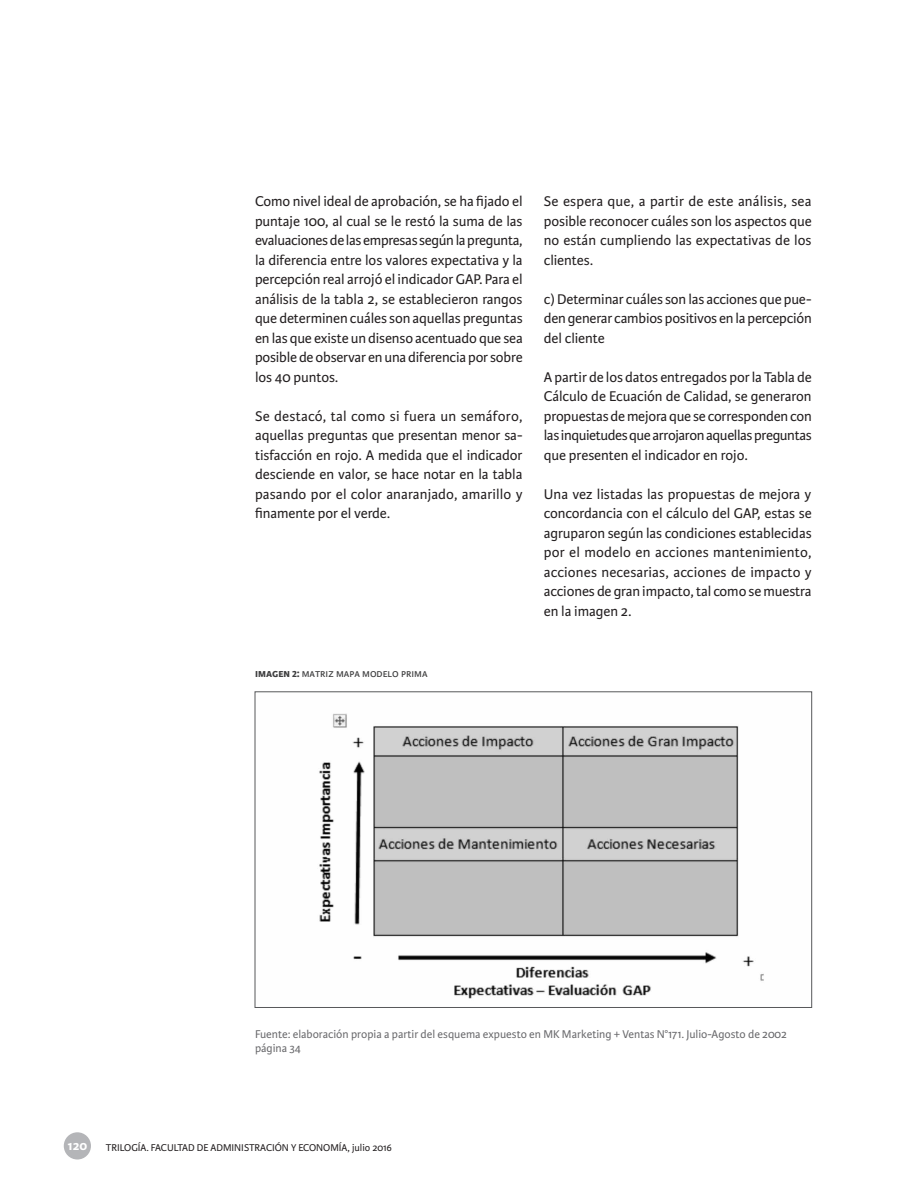
<style>
.page{position:relative;width:918px;height:1188px;background:#fff}
.page>*{position:absolute;margin:0;border:0;box-sizing:border-box;transform-origin:0 0}
.t1{font:15px/19.5px "Karmina Sans";letter-spacing:-.005em;color:#231f20;text-align:justify}
.t2{font:700 13.5px "Karmina Sans";color:#fff}
.t3{font:12px/13.5px "Karmina Sans";color:#69696c}
.t4{font:12px "Karmina Sans";color:#3e3e3f}
.t5{font:10.5px "Karmina Sans";color:#231f20}
.s1{font-weight:700}
</style>
<div class="page">
<div style="left:64px;top:1132px;width:27px;height:28px;background:#b4b5b8;border-radius:50%"></div>
<img style="left:319px;top:713px;width:445px;height:286px">
<p class="t1" style="left:255px;top:192px;width:269px">Como nivel ideal de aprobación, se ha fijado el puntaje 100, al cual se le restó la suma de las evaluaciones de las empresas según la pregunta, la diferencia entre los valores expectativa y la percepción real arrojó el indicador GAP. Para el análisis de la tabla 2, se establecieron rangos que determinen cuáles son aquellas preguntas en las que existe un disenso acentuado que sea posible de observar en una diferencia por sobre los 40 puntos.</p>
<p class="t1" style="left:255px;top:406px;width:269px">Se destacó, tal como si fuera un semáforo, aquellas preguntas que presentan menor sa&shy;tisfacción en rojo. A medida que el indicador desciende en valor, se hace notar en la tabla pasando por el color anaranjado, amarillo y finamente por el verde.</p>
<p class="t4" style="left:255px;top:666px;width:174px"><span class="s1">imagen 2:</span> matriz mapa modelo prima</p>
<p class="t1" style="left:544px;top:192px;width:269px">Se espera que, a partir de este análisis, sea posible reconocer cuáles son los aspectos que no están cumpliendo las expectativas de los clientes.</p>
<p class="t1" style="left:544px;top:289px;width:270px">c) Determinar cuáles son las acciones que pue&shy;den generar cambios positivos en la percepción del cliente</p>
<p class="t1" style="left:544px;top:367px;width:270px">A partir de los datos entregados por la Tabla de Cálculo de Ecuación de Calidad, se generaron propuestas de mejora que se corresponden con las inquietudes que arrojaron aquellas preguntas que presenten el indicador en rojo.</p>
<p class="t1" style="left:544px;top:484px;width:270px">Una vez listadas las propuestas de mejora y concordancia con el cálculo del GAP, estas se agruparon según las condiciones establecidas por el modelo en acciones mantenimiento, acciones necesarias, acciones de impacto y acciones de gran impacto, tal como se muestra en la imagen 2.</p>
<p class="t3" style="left:255px;top:1028px;width:534px">Fuente: elaboración propia a partir del esquema expuesto en MK Marketing + Ventas N°171. Julio-Agosto de 2002 página 34</p>
<p class="t2" style="left:68px;top:1138px;width:21px">120</p>
<p class="t5" style="left:106px;top:1141px;width:288px">TRILOGÍA. FACULTAD DE ADMINISTRACIÓN Y ECONOMÍA, julio 2016</p>
</div>
